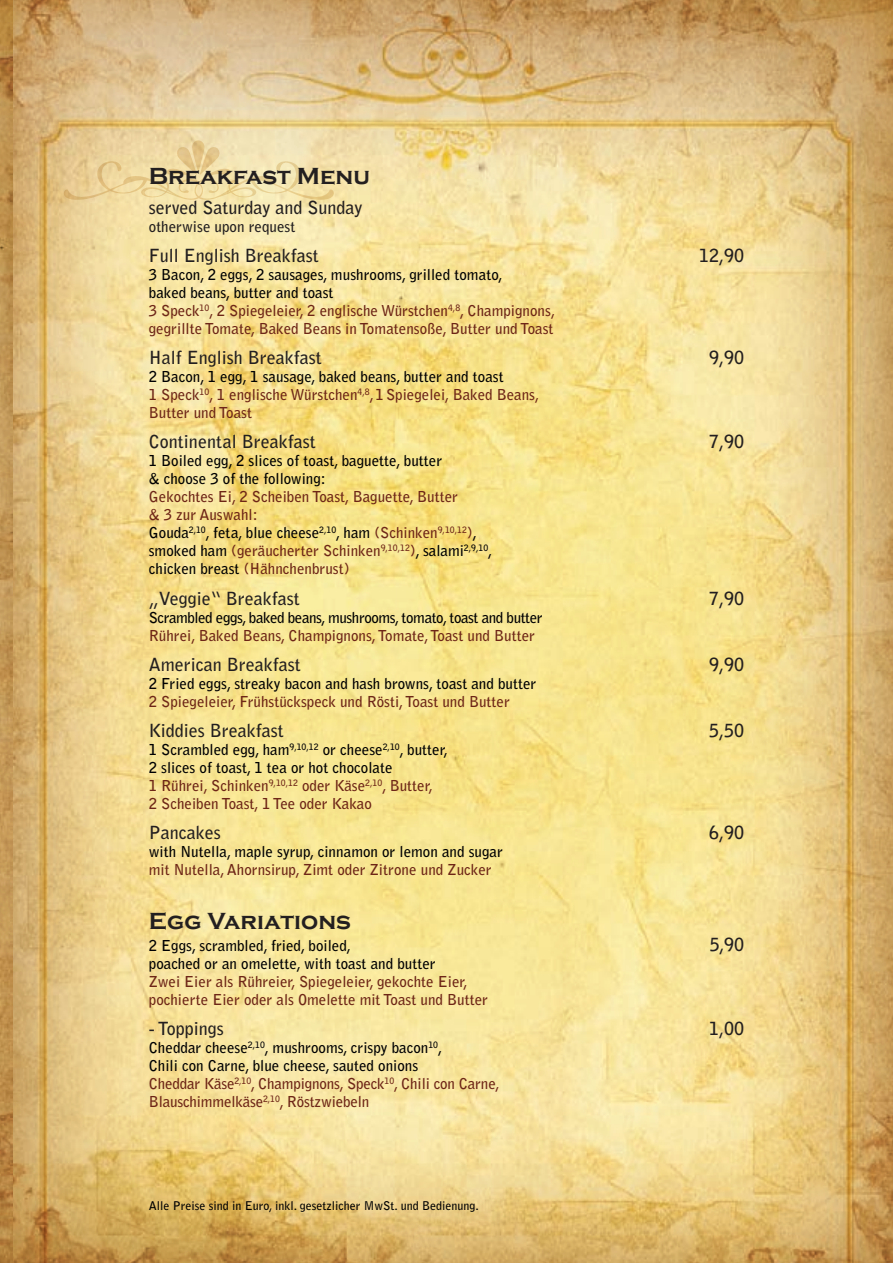
<style>
.page{position:relative;width:893px;height:1263px;background:#fff}
.page>*{position:absolute;margin:0;border:0;box-sizing:border-box;transform-origin:0 0}
.t1{font:700 24px "Copperplate Gothic";color:#231f20}
.t2{font:700 18px "Bell Gothic Std";color:#231f20}
.t3{font:700 15px/18px "Bell Gothic Std";color:#6e2617}
.t4{font:700 15px/18px "Bell Gothic Std";color:#000002}
.t5{font:700 15px "Bell Gothic Std";letter-spacing:-.03em;color:#000002}
.t6{font:700 15px "Bell Gothic Std";color:#231f20}
.t7{font:700 12px "Bell Gothic Std";color:#000002}
.s1{color:#000002}
.s2{color:#6e2617}
</style>
<div class="page">
<img style="left:13px;top:0;width:880px;height:1263px">
<svg style="left:771px;top:1204px;width:67px;height:59px"></svg>
<img style="left:0;top:0;width:13px;height:1263px">
<svg style="left:64px;top:140px;width:270px;height:61px"></svg>
<h1 class="t1" style="left:149px;top:163px;width:223px">Breakfast Menu</h1>
<p class="t2" style="left:149px;top:197px;width:215px">served Saturday and Sunday</p>
<p class="t6" style="left:149px;top:218px;width:148px">otherwise upon request</p>
<p class="t2" style="left:149px;top:245px;width:171px">Full English Breakfast</p>
<p class="t2" style="left:699px;top:245px;width:47px">12,90</p>
<p class="t3" style="left:149px;top:266px;width:408px"><span class="s1">3 Bacon, 2 eggs, 2 sausages, mushrooms, grilled tomato,<br>baked beans, butter and toast<br></span>3 Speck<sup>10</sup>, 2 Spiegeleier, 2 englische Würstchen<sup>4,8</sup>, Champignons, gegrillte Tomate, Baked Beans in Tomatensoße, Butter und Toast</p>
<p class="t2" style="left:149px;top:347px;width:174px">Half English Breakfast</p>
<p class="t2" style="left:709px;top:347px;width:37px">9,90</p>
<p class="t3" style="left:149px;top:368px;width:392px"><span class="s1">2 Bacon, 1 egg, 1 sausage, baked beans, butter and toast<br></span>1 Speck<sup>10</sup>, 1 englische Würstchen<sup>4,8</sup>,1 Spiegelei, Baked Beans,<br>Butter und Toast</p>
<p class="t2" style="left:149px;top:431px;width:168px">Continental Breakfast</p>
<p class="t2" style="left:709px;top:431px;width:37px">7,90</p>
<p class="t4" style="left:149px;top:452px;width:295px">1 Boiled egg, 2 slices of toast, baguette, butter &amp; choose 3 of the following:</p>
<p class="t3" style="left:149px;top:488px;width:345px">Gekochtes Ei, 2 Scheiben Toast, Baguette, Butter<br>&amp; 3 zur Auswahl:<br><span class="s1">Gouda</span><sup>2,10</sup><span class="s1">, feta, blue cheese</span><sup>2,10</sup><span class="s1">, ham</span> (Schinken<sup>9,10,12</sup>)<span class="s1">, smoked ham</span> (geräucherter Schinken<sup>9,10,12</sup>)<span class="s1">, salami</span><sup>2,9,10</sup><span class="s1">, chicken breast</span> (Hähnchenbrust)</p>
<p class="t2" style="left:149px;top:587px;width:152px">„Veggie“ Breakfast</p>
<p class="t2" style="left:709px;top:587px;width:37px">7,90</p>
<p class="t5" style="left:149px;top:608px;width:395px">Scrambled eggs, baked beans, mushrooms, tomato, toast and butter</p>
<p class="t3" style="left:149px;top:626px;width:388px">Rührei, Baked Beans, Champignons, Tomate, Toast und Butter</p>
<p class="t2" style="left:149px;top:653px;width:153px">American Breakfast</p>
<p class="t2" style="left:709px;top:653px;width:37px">9,90</p>
<p class="t4" style="left:149px;top:674px;width:389px">2 Fried eggs, streaky bacon and hash browns, toast and butter</p>
<p class="t3" style="left:149px;top:692px;width:363px">2 Spiegeleier, Frühstückspeck und Rösti, Toast und Butter</p>
<p class="t2" style="left:149px;top:719px;width:136px">Kiddies Breakfast</p>
<p class="t2" style="left:709px;top:719px;width:37px">5,50</p>
<p class="t4" style="left:149px;top:740px;width:301px">1 Scrambled egg, ham<sup>9,10,12</sup> or cheese<sup>2,10</sup>, butter, 2 slices of toast, 1 tea or hot chocolate<br><span class="s2">1 Rührei, Schinken</span><sup>9,10,12</sup> <span class="s2">oder Käse</span><sup>2,10</sup><span class="s2">, Butter,<br>2 Scheiben Toast, 1 Tee oder Kakao</span></p>
<p class="t2" style="left:149px;top:821px;width:73px">Pancakes</p>
<p class="t2" style="left:709px;top:821px;width:37px">6,90</p>
<p class="t4" style="left:149px;top:842px;width:356px">with Nutella, maple syrup, cinnamon or lemon and sugar</p>
<p class="t3" style="left:149px;top:860px;width:344px">mit Nutella, Ahornsirup, Zimt oder Zitrone und Zucker</p>
<h1 class="t1" style="left:149px;top:908px;width:204px">Egg Variations</h1>
<p class="t4" style="left:149px;top:936px;width:204px">2 Eggs, scrambled, fried, boiled,</p>
<p class="t2" style="left:710px;top:933px;width:36px">5,90</p>
<p class="t4" style="left:149px;top:954px;width:288px">poached or an omelette, with toast and butter</p>
<p class="t3" style="left:149px;top:972px;width:341px">Zwei Eier als Rühreier, Spiegeleier, gekochte Eier, pochierte Eier oder als Omelette mit Toast und Butter</p>
<p class="t2" style="left:149px;top:1017px;width:76px">- Toppings</p>
<p class="t2" style="left:709px;top:1017px;width:37px">1,00</p>
<p class="t4" style="left:149px;top:1038px;width:352px">Cheddar cheese<sup>2,10</sup>, mushrooms, crispy bacon<sup>10</sup>,<br>Chili con Carne, blue cheese, sauted onions<br><span class="s2">Cheddar Käse</span><sup>2,10</sup><span class="s2">, Champignons, Speck</span><sup>10</sup><span class="s2">, Chili con Carne, Blauschimmelkäse</span><sup>2,10</sup><span class="s2">, Röstzwiebeln</span></p>
<p class="t7" style="left:149px;top:1199px;width:331px">Alle Preise sind in Euro, inkl. gesetzlicher MwSt. und Bedienung.</p>
</div>
